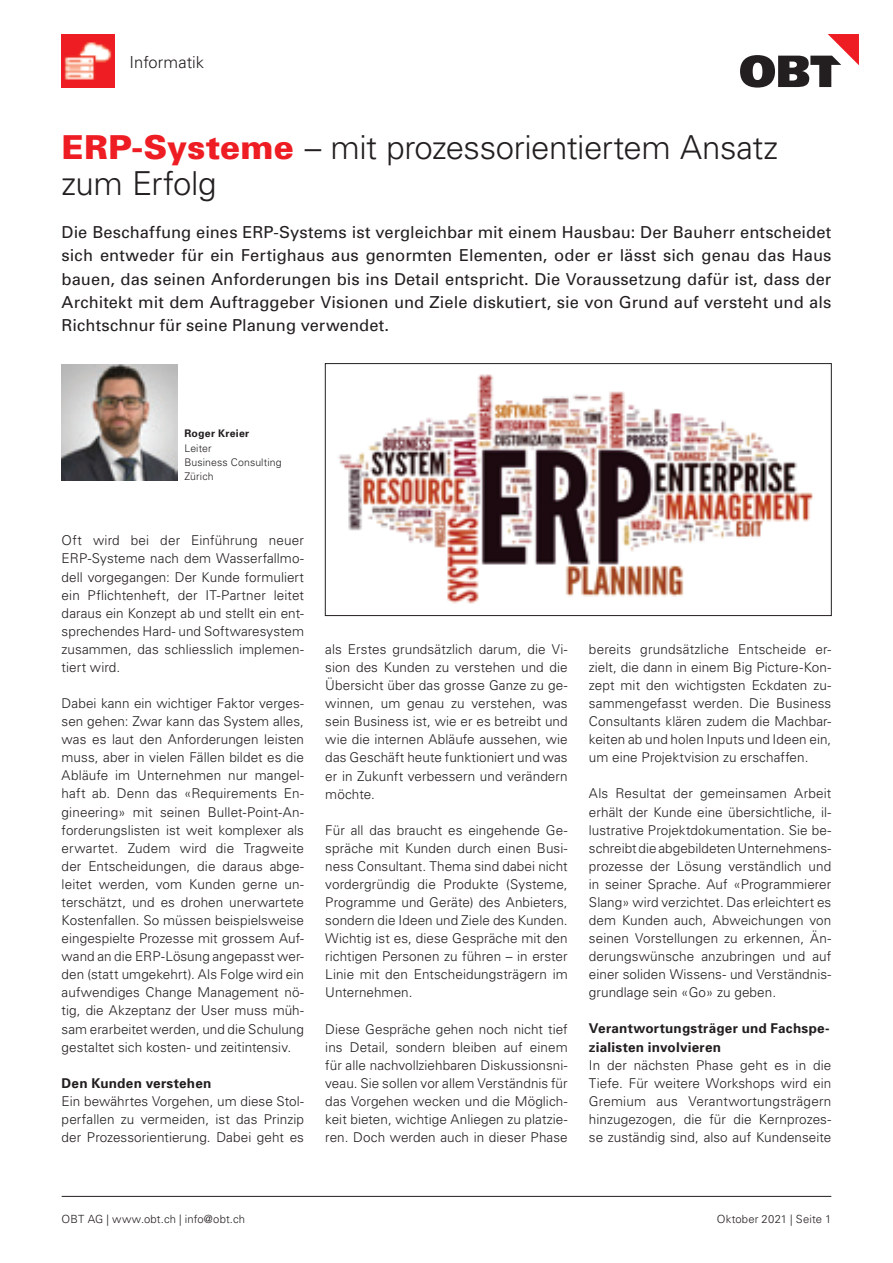
<style>
.page{position:relative;width:893px;height:1263px;background:#fff}
.page>*{position:absolute;margin:0;border:0;box-sizing:border-box;transform-origin:0 0}
.t1{font:300 33px/36px "Univers";letter-spacing:-.015em;color:#231f20}
.t2{font:16.5px/23.2px "Univers";color:#231f20;text-align:justify}
.t3{font:300 16.5px "Univers";letter-spacing:.005em;color:#231f20}
.t4{font:300 13.5px/18.1px "Univers";letter-spacing:.005em;color:#231f20;text-align:justify}
.t5{font:700 13.5px/18.1px "Univers";letter-spacing:.015em;color:#231f20}
.t6{font:300 11.25px "Univers";letter-spacing:.015em;color:#231f20}
.t7{font:300 10.5px/14.2px "Univers";letter-spacing:.01em;color:#231f20}
.t8{font:700 10.5px "Univers";letter-spacing:.03em;color:#231f20}
.s1{font-weight:900;color:#ee1d23}
</style>
<div class="page">
<img style="left:62px;top:365px;width:115px;height:115px">
<hr style="left:62px;top:1196px;width:769px;height:1px;background:#231f20">
<img style="left:338px;top:374px;width:475px;height:230px">
<div style="left:325px;top:363px;width:506px;height:253px;border:1px solid #231f20"></div>
<svg style="left:740px;top:34px;width:119px;height:54px"></svg>
<img style="left:62px;top:34px;width:53px;height:53px">
<p class="t3" style="left:130px;top:52px;width:76px">Informatik</p>
<h1 class="t1" style="left:62px;top:130px;width:718px"><span class="s1">ERP-Systeme</span> – mit prozessorientiertem Ansatz zum Erfolg</h1>
<p class="t2" style="left:62px;top:221px;width:771px">Die Beschaffung eines ERP-Systems ist vergleichbar mit einem Hausbau: Der Bauherr entscheidet sich entweder für ein Fertighaus aus genormten Elementen, oder er lässt sich genau das Haus bauen, das seinen Anforderungen bis ins Detail entspricht. Die Voraussetzung dafür ist, dass der Architekt mit dem Auftraggeber Visionen und Ziele diskutiert, sie von Grund auf versteht und als Richtschnur für seine Planung verwendet.</p>
<p class="t8" style="left:184px;top:427px;width:67px">Roger Kreier</p>
<p class="t7" style="left:184px;top:441px;width:99px">Leiter<br>Business Consulting<br>Zürich</p>
<p class="t4" style="left:62px;top:531px;width:244px">Oft wird bei der Einführung neuer ERP-Systeme nach dem Wasserfallmo&shy;dell vorgegangen: Der Kunde formuliert ein Pflichtenheft, der IT-Partner leitet daraus ein Konzept ab und stellt ein ent&shy;sprechendes Hard- und Softwaresystem zusammen, das schliesslich implemen&shy;tiert wird.</p>
<p class="t4" style="left:62px;top:694px;width:244px">Dabei kann ein wichtiger Faktor verges&shy;sen gehen: Zwar kann das System alles, was es laut den Anforderungen leisten muss, aber in vielen Fällen bildet es die Abläufe im Unternehmen nur mangel&shy;haft ab. Denn das «Requirements En&shy;gineering» mit seinen Bullet-Point-An&shy;forderungslisten ist weit komplexer als erwartet. Zudem wird die Tragweite der Entscheidungen, die daraus abge&shy;leitet werden, vom Kunden gerne un&shy;terschätzt, und es drohen unerwartete Kostenfallen. So müssen beispielsweise eingespielte Prozesse mit grossem Auf&shy;wand an die ERP-Lösung angepasst wer&shy;den (statt umgekehrt). Als Folge wird ein aufwendiges Change Management nö&shy;tig, die Akzeptanz der User muss müh&shy;sam erarbeitet werden, und die Schulung gestaltet sich kosten- und zeitintensiv.</p>
<p class="t5" style="left:62px;top:1074px;width:151px">Den Kunden verstehen</p>
<p class="t4" style="left:62px;top:1092px;width:244px">Ein bewährtes Vorgehen, um diese Stol&shy;perfallen zu vermeiden, ist das Prinzip der Prozessorientierung. Dabei geht es</p>
<p class="t4" style="left:325px;top:640px;width:244px">als Erstes grundsätzlich darum, die Vi&shy;sion des Kunden zu verstehen und die Übersicht über das grosse Ganze zu ge&shy;winnen, um genau zu verstehen, was sein Business ist, wie er es betreibt und wie die internen Abläufe aussehen, wie das Geschäft heute funktioniert und was er in Zukunft verbessern und verändern möchte.</p>
<p class="t4" style="left:325px;top:821px;width:244px">Für all das braucht es eingehende Ge&shy;spräche mit Kunden durch einen Busi&shy;ness Consultant. Thema sind dabei nicht vordergründig die Produkte (Systeme, Programme und Geräte) des Anbieters, sondern die Ideen und Ziele des Kunden.<br>Wichtig ist es, diese Gespräche mit den richtigen Personen zu führen – in erster Linie mit den Entscheidungsträgern im Unternehmen.</p>
<p class="t4" style="left:325px;top:1020px;width:244px">Diese Gespräche gehen noch nicht tief ins Detail, sondern bleiben auf einem für alle nachvollziehbaren Diskussionsni&shy;veau. Sie sollen vor allem Verständnis für das Vorgehen wecken und die Möglich&shy;keit bieten, wichtige Anliegen zu platzie&shy;ren. Doch werden auch in dieser Phase</p>
<p class="t4" style="left:589px;top:640px;width:244px">bereits grundsätzliche Entscheide er&shy;zielt, die dann in einem Big Picture-Kon&shy;zept mit den wichtigsten Eckdaten zu&shy;sammengefasst werden. Die Business Consultants klären zudem die Machbar&shy;keiten ab und holen Inputs und Ideen ein, um eine Projektvision zu erschaffen.</p>
<p class="t4" style="left:589px;top:784px;width:244px">Als Resultat der gemeinsamen Arbeit erhält der Kunde eine übersichtliche, il&shy;lustrative Projektdokumentation. Sie be&shy;schreibt die abgebildeten Unternehmens&shy;prozesse der Lösung verständlich und in seiner Sprache. Auf «Programmierer Slang» wird verzichtet. Das erleichtert es dem Kunden auch, Abweichungen von seinen Vorstellungen zu erkennen, Än&shy;derungswünsche anzubringen und auf einer soliden Wissens- und Verständnis&shy;grundlage sein «Go» zu geben.</p>
<p class="t5" style="left:589px;top:1019px;width:242px">Verantwortungsträger und Fachspe&shy;zialisten involvieren</p>
<p class="t4" style="left:589px;top:1056px;width:244px">In der nächsten Phase geht es in die Tiefe. Für weitere Workshops wird ein Gremium aus Verantwortungsträgern hinzugezogen, die für die Kernprozes&shy;se zuständig sind, also auf Kundenseite</p>
<p class="t6" style="left:62px;top:1212px;width:185px">OBT AG | www.obt.ch | info@obt.ch</p>
<p class="t6" style="left:717px;top:1212px;width:116px">Oktober 2021 | Seite 1</p>
</div>
